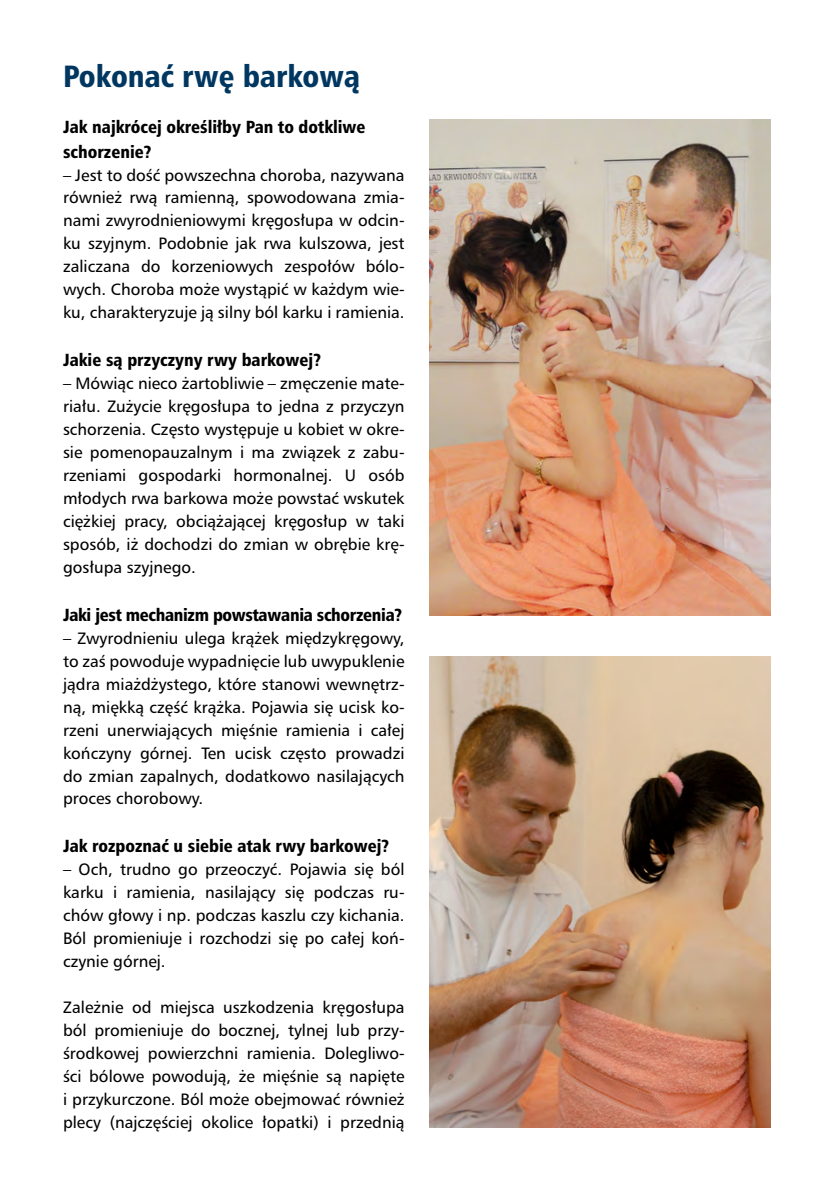
<style>
.page{position:relative;width:834px;height:1191px;background:#fff}
.page>*{position:absolute;margin:0;border:0;box-sizing:border-box;transform-origin:0 0}
.na_tincie{font:29.75px "Humnst 777 Blk Cn PL";color:#003761}
.srodtytul{font:16.97px/24.7px "Humnst 777 Blk Cn PL";color:#000}
.srodtytul-2{font:16.97px "Humnst 777 Blk Cn PL";letter-spacing:-.02em;color:#000}
.t1{font:15.75px/22.9px "Humnst 777 PL";color:#000;text-align:justify}
</style>
<div class="page">
<img style="left:429px;top:656px;width:341px;height:472px">
<img style="left:429px;top:119px;width:341px;height:496px">
<p class="na_tincie" style="left:63px;top:57px;width:298px">Pokonać rwę barkową</p>
<p class="srodtytul" style="left:63px;top:114px;width:304px">Jak najkrócej określiłby Pan to dotkliwe schorzenie?</p>
<p class="t1" style="left:63px;top:163px;width:343px">– Jest to dość powszechna choroba, nazywana również rwą ramienną, spowodowana zmia&shy;nami zwyrodnieniowymi kręgosłupa w odcin&shy;ku szyjnym. Podobnie jak rwa kulszowa, jest zaliczana do korzeniowych zespołów bólo&shy;wych. Choroba może wystąpić w każdym wie&shy;ku, charakteryzuje ją silny ból karku i ramienia.</p>
<p class="srodtytul" style="left:63px;top:347px;width:260px">Jakie są przyczyny rwy barkowej?</p>
<p class="t1" style="left:63px;top:371px;width:343px">– Mówiąc nieco żartobliwie – zmęczenie mate&shy;riału. Zużycie kręgosłupa to jedna z przyczyn schorzenia. Często występuje u kobiet w okre&shy;sie pomenopauzalnym i ma związek z zabu&shy;rzeniami gospodarki hormonalnej. U osób młodych rwa barkowa może powstać wskutek ciężkiej pracy, obciążającej kręgosłup w taki sposób, iż dochodzi do zmian w obrębie krę&shy;gosłupa szyjnego.</p>
<p class="srodtytul-2" style="left:63px;top:603px;width:341px">Jaki jest mechanizm powstawania schorzenia?</p>
<p class="t1" style="left:63px;top:626px;width:343px">– Zwyrodnieniu ulega krążek międzykręgowy, to zaś powoduje wypadnięcie lub uwypuklenie jądra miażdżystego, które stanowi wewnętrz&shy;ną, miękką część krążka. Pojawia się ucisk ko&shy;rzeni unerwiających mięśnie ramienia i całej kończyny górnej. Ten ucisk często prowadzi do zmian zapalnych, dodatkowo nasilających proces chorobowy.</p>
<p class="srodtytul" style="left:63px;top:833px;width:328px">Jak rozpoznać u siebie atak rwy barkowej?</p>
<p class="t1" style="left:63px;top:857px;width:343px">– Och, trudno go przeoczyć. Pojawia się ból karku i ramienia, nasilający się podczas ru&shy;chów głowy i np. podczas kaszlu czy kichania.<br>Ból promieniuje i rozchodzi się po całej koń&shy;czynie górnej.</p>
<p class="t1" style="left:63px;top:995px;width:343px">Zależnie od miejsca uszkodzenia kręgosłupa ból promieniuje do bocznej, tylnej lub przy&shy;środkowej powierzchni ramienia. Dolegliwo&shy;ści bólowe powodują, że mięśnie są napięte i przykurczone. Ból może obejmować również plecy (najczęściej okolice łopatki) i przednią</p>
</div>
